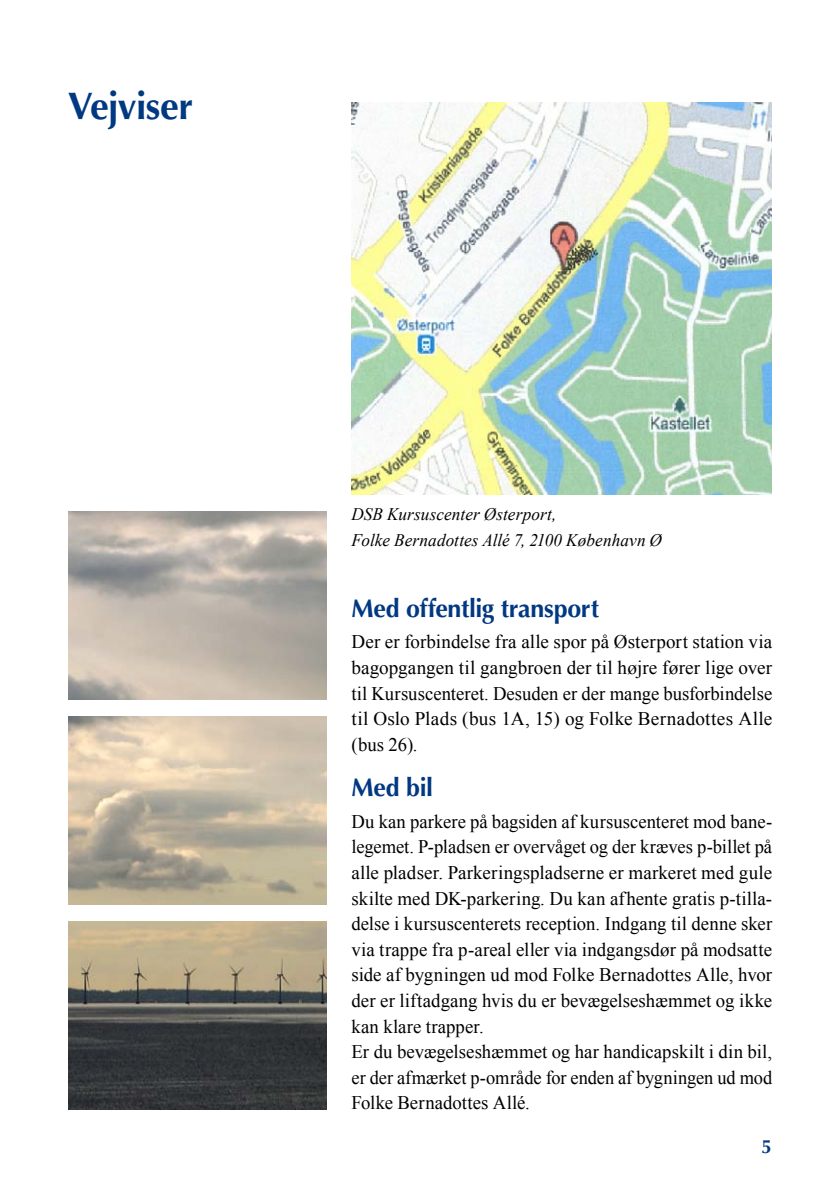
<style>
.page{position:relative;width:840px;height:1191px;background:#fff}
.page>*{position:absolute;margin:0;border:0;box-sizing:border-box;transform-origin:0 0}
.t1{font:700 38.4px "Optima";letter-spacing:-.015em;color:#003882}
.t2{font:700 25.6px "Optima";letter-spacing:-.01em;color:#003882}
.t3{font:19.2px/25.6px "Times New Roman";color:#000;text-align:justify}
.t4{font:700 19.2px "Optima";color:#003882}
.t5{font:italic 17.6px/25.6px "Times New Roman";letter-spacing:.005em;color:#000}
</style>
<div class="page">
<img style="left:351px;top:102px;width:420px;height:393px">
<img style="left:68px;top:921px;width:258px;height:188px">
<img style="left:68px;top:716px;width:258px;height:188px">
<h1 class="t1" style="left:68px;top:84px;width:127px">Vejviser</h1>
<p class="t5" style="left:351px;top:501px;width:312px">DSB Kursuscenter Østerport,<br>Folke Bernadottes Allé 7, 2100 København Ø</p>
<h2 class="t2" style="left:351px;top:593px;width:249px">Med offentlig transport</h2>
<p class="t3" style="left:351px;top:629px;width:422px">Der er forbindelse fra alle spor på Østerport station via bagopgangen til gangbroen der til højre fører lige over til Kursuscenteret. Desuden er der mange busforbindelse til Oslo Plads (bus 1A, 15) og Folke Bernadottes Alle (bus 26).</p>
<h2 class="t2" style="left:351px;top:772px;width:83px">Med bil</h2>
<p class="t3" style="left:351px;top:808px;width:422px;text-align:left">Du kan parkere på bagsiden af kursuscenteret mod bane&shy;legemet. P-pladsen er overvåget og der kræves p-billet på alle pladser. Parkeringspladserne er markeret med gule skilte med DK-parkering. Du kan afhente gratis p-tilla&shy;delse i kursuscenterets reception. Indgang til denne sker via trappe fra p-areal eller via indgangsdør på modsatte side af bygningen ud mod Folke Bernadottes Alle, hvor der er liftadgang hvis du er bevægelseshæmmet og ikke kan klare trapper.<br>Er du bevægelseshæmmet og har handicapskilt i din bil, er der afmærket p-område for enden af bygningen ud mod Folke Bernadottes Allé.</p>
<p class="t4" style="left:761px;top:1135px;width:12px">5</p>
</div>
